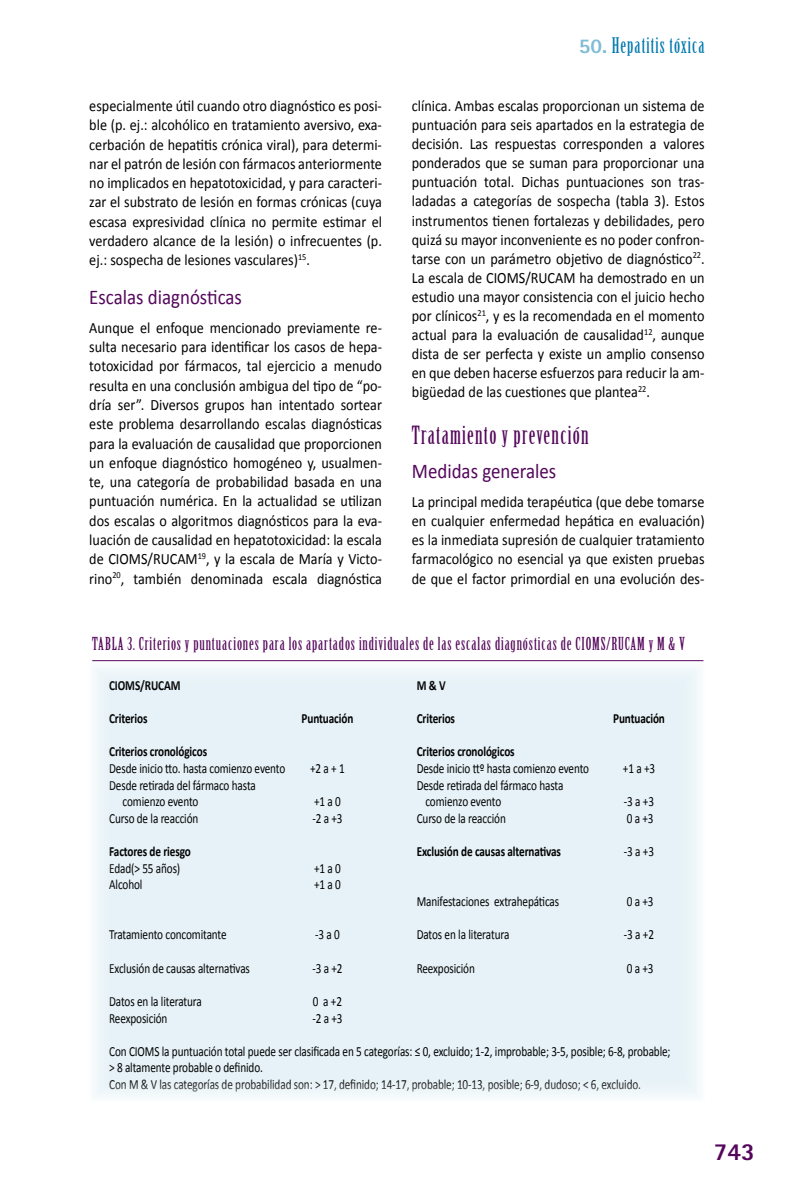
<style>
.page{position:relative;width:794px;height:1191px;background:#fff}
.page>*{position:absolute;margin:0;border:0;box-sizing:border-box;transform-origin:0 0}
.t1{font:24.5px "Birch Std";letter-spacing:.05em;color:#54075b}
.t2{font:800 24.5px "Rotis Sans Serif";color:#54075b}
.t3{font:21px "Calibri";color:#54075b;scale:.9 1}
.t4{font:21px "Birch Std";letter-spacing:.05em;color:#0078ae}
.t5{font:17.5px "Birch Std";letter-spacing:.05em;color:#54075b}
.t6{font:15.75px/19.2px "Calibri";color:#000;text-align:justify;scale:.9 1}
.t7{font:14px/16.6px "Calibri";letter-spacing:-.01em;color:#000;scale:.8 1}
.t8{font:700 14px "Calibri";letter-spacing:-.01em;color:#000;scale:.8 1}
.s1{font-family:"Rotis Sans Serif";font-weight:800;color:#80bcd6}
</style>
<div class="page">
<div style="left:89px;top:662px;width:615px;height:439px;background:#e6f2f7"></div>
<hr style="left:92px;top:660px;width:611px;height:1px;background:#54075b">
<p class="t6" style="left:89px;top:96px;width:327px">especialmente útil cuando otro diagnóstico es posi&shy;ble (p. ej.: alcohólico en tratamiento aversivo, exa&shy;cerbación de hepatitis crónica viral), para determi&shy;nar el patrón de lesión con fármacos anteriormente no implicados en hepatotoxicidad, y para caracteri&shy;zar el substrato de lesión en formas crónicas (cuya escasa expresividad clínica no permite estimar el verdadero alcance de la lesión) o infrecuentes (p. ej.: sospecha de lesiones vasculares)<sup>15</sup>.</p>
<h2 class="t3" style="left:89px;top:283px;width:171px">Escalas diagnósticas</h2>
<p class="t6" style="left:89px;top:318px;width:327px">Aunque el enfoque mencionado previamente re&shy;sulta necesario para identificar los casos de hepa&shy;totoxicidad por fármacos, tal ejercicio a menudo resulta en una conclusión ambigua del tipo de “po&shy;dría ser”. Diversos grupos han intentado sortear este problema desarrollando escalas diagnósticas para la evaluación de causalidad que proporcionen un enfoque diagnóstico homogéneo y, usualmen&shy;te, una categoría de probabilidad basada en una puntuación numérica. En la actualidad se utilizan dos escalas o algoritmos diagnósticos para la eva&shy;luación de causalidad en hepatotoxicidad: la escala de CIOMS/RUCAM<sup>19</sup>, y la escala de María y Victo&shy;rino<sup>20</sup>, también denominada escala diagnóstica</p>
<h2 class="t4" style="left:579px;top:33px;width:127px"><span class="s1">50.</span> Hepatitis tóxica</h2>
<p class="t6" style="left:412px;top:96px;width:327px">clínica. Ambas escalas proporcionan un sistema de puntuación para seis apartados en la estrategia de decisión. Las respuestas corresponden a valores ponderados que se suman para proporcionar una puntuación total. Dichas puntuaciones son tras&shy;ladadas a categorías de sospecha (tabla 3). Estos instrumentos tienen fortalezas y debilidades, pero quizá su mayor inconveniente es no poder confron&shy;tarse con un parámetro objetivo de diagnóstico<sup>22</sup>.<br>La escala de CIOMS/RUCAM ha demostrado en un estudio una mayor consistencia con el juicio hecho por clínicos<sup>21</sup>, y es la recomendada en el momento actual para la evaluación de causalidad<sup>12</sup>, aunque dista de ser perfecta y existe un amplio consenso en que deben hacerse esfuerzos para reducir la am&shy;bigüedad de las cuestiones que plantea<sup>22</sup>.</p>
<h1 class="t1" style="left:412px;top:421px;width:178px">Tratamiento y prevención</h1>
<h2 class="t3" style="left:412px;top:458px;width:162px">Medidas generales</h2>
<p class="t6" style="left:412px;top:492px;width:327px">La principal medida terapéutica (que debe tomarse en cualquier enfermedad hepática en evaluación) es la inmediata supresión de cualquier tratamiento farmacológico no esencial ya que existen pruebas de que el factor primordial en una evolución des-</p>
<p class="t5" style="left:92px;top:634px;width:594px">TABLA 3. Criterios y puntuaciones para los apartados individuales de las escalas diagnósticas de CIOMS/RUCAM y M &amp; V</p>
<p class="t8" style="left:109px;top:676px;width:91px">CIOMS/RUCAM</p>
<p class="t8" style="left:417px;top:676px;width:38px">M &amp; V</p>
<p class="t8" style="left:109px;top:709px;width:49px">Criterios</p>
<p class="t8" style="left:301px;top:709px;width:66px">Puntuación</p>
<p class="t8" style="left:417px;top:709px;width:49px">Criterios</p>
<p class="t8" style="left:613px;top:709px;width:66px">Puntuación</p>
<p class="t8" style="left:109px;top:743px;width:124px">Criterios cronológicos</p>
<p class="t8" style="left:417px;top:743px;width:124px">Criterios cronológicos</p>
<p class="t7" style="left:109px;top:760px;width:222px">Desde inicio tto. hasta comienzo evento</p>
<p class="t7" style="left:310px;top:760px;width:45px">+2 a + 1</p>
<p class="t7" style="left:417px;top:760px;width:217px">Desde inicio ttº hasta comienzo evento</p>
<p class="t7" style="left:623px;top:760px;width:42px">+1 a +3</p>
<p class="t7" style="left:109px;top:777px;width:185px">Desde retirada del fármaco hasta</p>
<p class="t7" style="left:417px;top:777px;width:185px">Desde retirada del fármaco hasta</p>
<p class="t7" style="left:123px;top:793px;width:96px">comienzo evento</p>
<p class="t7" style="left:314px;top:793px;width:35px">+1 a 0</p>
<p class="t7" style="left:425px;top:793px;width:96px">comienzo evento</p>
<p class="t7" style="left:624px;top:793px;width:39px">-3 a +3</p>
<p class="t7" style="left:109px;top:810px;width:113px">Curso de la reacción</p>
<p class="t7" style="left:312px;top:810px;width:39px">-2 a +3</p>
<p class="t7" style="left:417px;top:810px;width:113px">Curso de la reacción</p>
<p class="t7" style="left:627px;top:810px;width:35px">0 a +3</p>
<p class="t8" style="left:109px;top:842px;width:104px">Factores de riesgo</p>
<p class="t8" style="left:417px;top:842px;width:182px">Exclusión de causas alternativas</p>
<p class="t7" style="left:624px;top:843px;width:39px">-3 a +3</p>
<p class="t7" style="left:109px;top:860px;width:90px">Edad(&gt; 55 años)</p>
<p class="t7" style="left:314px;top:860px;width:35px">+1 a 0</p>
<p class="t7" style="left:109px;top:876px;width:43px">Alcohol</p>
<p class="t7" style="left:314px;top:876px;width:35px">+1 a 0</p>
<p class="t7" style="left:417px;top:893px;width:180px">Manifestaciones extrahepáticas</p>
<p class="t7" style="left:627px;top:893px;width:35px">0 a +3</p>
<p class="t7" style="left:109px;top:926px;width:148px">Tratamiento concomitante</p>
<p class="t7" style="left:315px;top:926px;width:32px">-3 a 0</p>
<p class="t7" style="left:417px;top:926px;width:117px">Datos en la literatura</p>
<p class="t7" style="left:624px;top:926px;width:39px">-3 a +2</p>
<p class="t7" style="left:109px;top:959px;width:177px">Exclusión de causas alternativas</p>
<p class="t7" style="left:312px;top:959px;width:39px">-3 a +2</p>
<p class="t7" style="left:417px;top:959px;width:74px">Reexposición</p>
<p class="t7" style="left:627px;top:959px;width:35px">0 a +3</p>
<p class="t7" style="left:109px;top:993px;width:117px">Datos en la literatura</p>
<p class="t7" style="left:313px;top:993px;width:38px">0 a +2</p>
<p class="t7" style="left:109px;top:1009px;width:74px">Reexposición</p>
<p class="t7" style="left:312px;top:1009px;width:39px">-2 a +3</p>
<p class="t7" style="left:109px;top:1042px;width:703px">Con CIOMS la puntuación total puede ser clasificada en 5 categorías: ≤ 0, excluido; 1-2, improbable; 3-5, posible; 6-8, probable; &gt; 8 altamente probable o definido.<br>Con M &amp; V las categorías de probabilidad son: &gt; 17, definido; 14-17, probable; 10-13, posible; 6-9, dudoso; &lt; 6, excluido.</p>
<h1 class="t2" style="left:714px;top:1135px;width:42px">743</h1>
</div>
